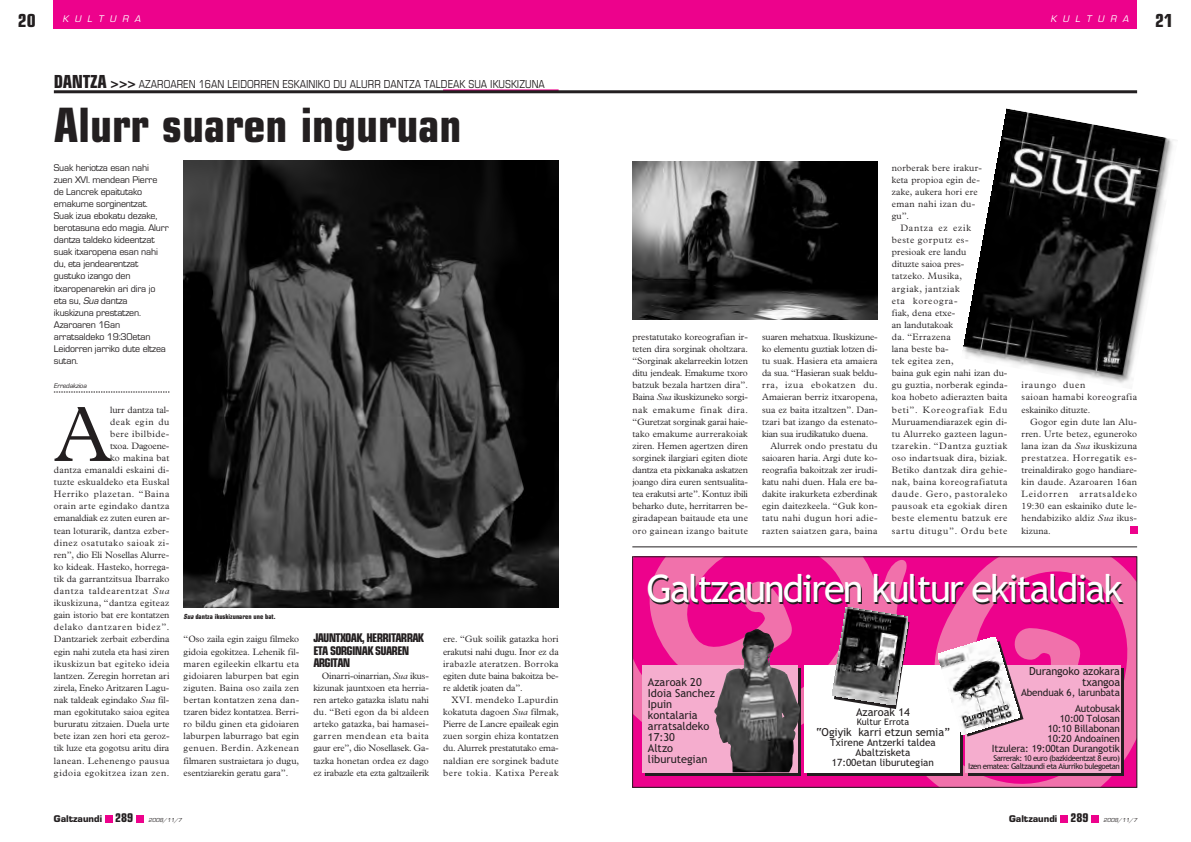
<style>
.page{position:relative;width:1191px;height:842px;background:#fff}
.page>*{position:absolute;margin:0;border:0;box-sizing:border-box;transform-origin:0 0}
.t1{font:300 79.1px "Plantin";color:#231f20}
.t2{font:700 condensed 47.4px "Eurostile";color:#231f20}
.t3{font:38.1px "Trebuchet MS";letter-spacing:-.05em;color:#fff}
.t4{font:700 condensed 18px "Eurostile";color:#231f20}
.t5{font:700 condensed 12px/12.1px "Eurostile";letter-spacing:-.06em;color:#231f20}
.t6{font:11px/11px "Trebuchet MS";color:#231f20}
.t7{font:condensed 11px "Eurostile";color:#231f20}
.t8{font:10px/12.1px "Eurostile";letter-spacing:-.02em;color:#231f20}
.t9{font:10px/10px "Trebuchet MS";letter-spacing:-.015em;color:#231f20;text-align:right}
.t10{font:italic 10px "Eurostile";color:#fff}
.t11{font:300 9.3px/12.1px "Plantin";letter-spacing:.025em;color:#231f20;text-align:justify}
.t12{font:300 9.3px/12.1px "Plantin";letter-spacing:.005em;color:#231f20;text-align:right}
.t13{font:300 9.3px/12.1px "Plantin";letter-spacing:.05em;color:#231f20}
.t14{font:700 9px "Eurostile";color:#231f20}
.t15{font:9px "Trebuchet MS";color:#231f20}
.t16{font:8px/8px "Trebuchet MS";letter-spacing:-.065em;color:#231f20;text-align:right}
.t17{font:700 condensed 7px "Eurostile";color:#231f20}
.t18{font:italic 7px "Eurostile";color:#231f20}
.t19{font:italic 6px "Eurostile";color:#231f20}
.s1{font-weight:700;font-size:18px}
.s2{font-weight:700;font-size:14px}
.s3{font-style:italic}
.s4{font-stretch:condensed;font-size:12px}
</style>
<div class="page">
<div style="left:1091px;top:815px;width:7px;height:7px;background:#ed028c"></div>
<div style="left:1060px;top:815px;width:7px;height:7px;background:#ed028c"></div>
<div style="left:632px;top:0;width:505px;height:28px;background:#ed028c"></div>
<div style="left:136px;top:815px;width:8px;height:7px;background:#ed028c"></div>
<div style="left:105px;top:815px;width:7px;height:7px;background:#ed028c"></div>
<div style="left:54px;top:0;width:694px;height:28px;background:#ed028c"></div>
<hr style="left:443px;top:89px;width:115px;height:3px;background:#ed028c">
<div style="left:1130px;top:526px;width:7px;height:8px;background:#ed028c"></div>
<svg style="left:54px;top:392px;width:115px;height:1px"></svg>
<hr style="left:54px;top:90px;width:1083px;height:3px;background:#231f20">
<img style="left:962px;top:108px;width:212px;height:275px">
<img style="left:184px;top:160px;width:374px;height:448px">
<svg style="left:634px;top:558px;width:218px;height:202px;background:#ee2997"></svg>
<svg style="left:852px;top:558px;width:283px;height:227px;background:#ee3199"></svg>
<div style="left:645px;top:669px;width:156px;height:107px;background:#231f20"></div>
<div style="left:807px;top:669px;width:156px;height:107px;background:#231f20"></div>
<div style="left:968px;top:669px;width:156px;height:107px;background:#231f20"></div>
<div style="left:642px;top:666px;width:156px;height:107px;background:#f5adce"></div>
<div style="left:804px;top:666px;width:156px;height:107px;background:#fff"></div>
<svg style="left:871px;top:612px;width:38px;height:97px"></svg>
<div style="left:965px;top:666px;width:156px;height:107px;background:#f5adce"></div>
<img style="left:714px;top:629px;width:86px;height:143px">
<svg style="left:961px;top:641px;width:62px;height:95px"></svg>
<img style="left:938px;top:637px;width:81px;height:97px">
<img style="left:832px;top:607px;width:76px;height:98px">
<div style="left:632px;top:556px;width:505px;height:231px;border:1px solid #231f20"></div>
<hr style="left:632px;top:547px;width:505px;height:1px;background:#231f20">
<img style="left:632px;top:162px;width:245px;height:158px">
<h3 class="t4" style="left:18px;top:10px;width:19px">20</h3>
<p class="t10" style="left:62px;top:13px;width:82px">KULTURA</p>
<p class="t7" style="left:54px;top:78px;width:492px"><span class="s1">DANTZA</span> <span class="s2">&gt;&gt;&gt;</span> AZAROAREN 16AN LEIDORREN ESKAINIKO DU ALURR DANTZA TALDEAK SUA IKUSKIZUNA</p>
<h2 class="t2" style="left:54px;top:96px;width:409px">Alurr suaren inguruan</h2>
<p class="t8" style="left:54px;top:161px;width:116px">Suak heriotza esan nahi zuen XVI. mendean Pierre de Lancrek epaitutako emakume sorginentzat.<br>Suak izua ebokatu dezake, berotasuna edo magia. Alurr dantza taldeko kideentzat suak itxaropena esan nahi du, eta jendearentzat gustuko izango den itxaropenarekin ari dira jo eta su, <span class="s3">Sua</span>dantza ikuskizuna prestatzen.<br>Azaroaren 16an arratsaldeko 19:30etan<br>Leidorren jarriko dute eltzea sutan.</p>
<p class="t18" style="left:54px;top:382px;width:36px">Erredakzioa</p>
<h1 class="t1" style="left:54px;top:407px;width:59px">A</h1>
<p class="t12" style="left:54px;top:404px;width:117px">lurr dantza tal-<br>deak egin du<br>bere ibilbide-<br>txoa. Dagoene-<br>ko makina bat<br>dantza emanaldi eskaini di&shy;tuzte eskualdeko eta Euskal<br>Herriko plazetan. “Baina orain arte egindako dantza emanaldiak ez zuten euren ar&shy;tean loturarik, dantza ezber&shy;dinez osatutako saioak zi&shy;ren”, dio Eli Nosellas Alurre&shy;ko kideak. Hasteko, horrega&shy;tik da garrantzitsua Ibarrako dantza taldearentzat <span class="s3">Sua </span>ikuskizuna, “dantza egiteaz gain istorio bat ere kontatzen delako dantzaren bidez”.<br>Dantzariek zerbait ezberdina egin nahi zutela eta hasi ziren ikuskizun bat egiteko ideia lantzen. Zeregin horretan ari zirela, Eneko Aritzaren Lagu&shy;nak taldeak egindako <span class="s3">Sua</span> fil&shy;man egokitutako saioa egitea bururatu zitzaien. Duela urte bete izan zen hori eta geroz&shy;tik luze eta gogotsu aritu dira lanean. Lehenengo pausua gidoia egokitzea izan zen.</p>
<p class="t17" style="left:184px;top:613px;width:93px"><span class="s3">Sua</span>dantza ikuskizunaren une bat.</p>
<p class="t11" style="left:184px;top:634px;width:117px">“Oso zaila egin zaigu filmeko gidoia egokitzea. Lehenik fil&shy;maren egileekin elkartu eta gidoiaren laburpen bat egin ziguten. Baina oso zaila zen bertan kontatzen zena dan&shy;tzaren bidez kontatzea. Berri&shy;ro bildu ginen eta gidoiaren laburpen laburrago bat egin genuen. Berdin. Azkenean filmaren sustraietara jo dugu, esentziarekin geratu gara”.</p>
<p class="t5" style="left:313px;top:632px;width:112px">JAUNTXOAK, HERRITARRAK<br>ETA SORGINAK SUAREN<br>ARGITAN</p>
<p class="t11" style="left:313px;top:670px;width:117px;text-indent:9px">Oinarri-oinarrian, <span class="s3">Sua</span> ikus&shy;kizunak jauntxoen eta herria&shy;ren arteko gatazka islatu nahi du. “Beti egon da bi aldeen arteko gatazka, bai hamasei&shy;garren mendean eta baita gaur ere”, dio Nosellasek. Ga&shy;tazka honetan ordea ez dago ez irabazle eta ezta galtzailerik</p>
<p class="t11" style="left:443px;top:634px;width:117px">ere. “Guk soilik gatazka hori erakutsi nahi dugu. Inor ez da irabazle ateratzen. Borroka egiten dute baina bakoitza be&shy;re aldetik joaten da”.</p>
<p class="t11" style="left:443px;top:695px;width:117px;text-indent:9px">XVI. mendeko Lapurdin kokatuta dagoen <span class="s3">Sua</span> filmak, Pierre de Lancre epaileak egin zuen sorgin ehiza kontatzen du. Alurrek prestatutako ema&shy;naldian ere sorginek badute bere tokia. Katixa Pereak</p>
<p class="t14" style="left:54px;top:813px;width:81px">Galtzaundi <span class="s4">289</span></p>
<p class="t19" style="left:148px;top:817px;width:36px">2008/ 11/7</p>
<p class="t10" style="left:1050px;top:13px;width:82px">KULTURA</p>
<h3 class="t4" style="left:1155px;top:10px;width:19px">21</h3>
<p class="t11" style="left:632px;top:332px;width:117px">prestatutako koreografian ir&shy;teten dira sorginak oholtzara. “Sorginak akelarreekin lotzen ditu jendeak. Emakume txoro batzuk bezala hartzen dira”.<br>Baina <span class="s3">Sua</span> ikuskizuneko sorgi&shy;nak emakume finak dira. “Guretzat sorginak garai haie&shy;tako emakume aurrerakoiak ziren. Hemen agertzen diren sorginek ilargiari egiten diote dantza eta pixkanaka askatzen joango dira euren sentsualita&shy;tea erakutsi arte”. Kontuz ibili beharko dute, herritarren be&shy;giradapean baitaude eta une oro gainean izango baitute</p>
<p class="t11" style="left:762px;top:332px;width:117px">suaren mehatxua. Ikuskizune&shy;ko elementu guztiak lotzen di&shy;tu suak. Hasiera eta amaiera da sua. “Hasieran suak beldu&shy;rra, izua ebokatzen du.<br>Amaieran berriz itxaropena, sua ez baita itzaltzen”. Dan&shy;tzari bat izango da estenato&shy;kian sua irudikatuko duena.</p>
<p class="t11" style="left:762px;top:440px;width:117px;text-indent:9px">Alurrek ondo prestatu du saioaren haria. Argi dute ko&shy;reografia bakoitzak zer irudi&shy;katu nahi duen. Hala ere ba&shy;dakite irakurketa ezberdinak egin daitezkeela. “Guk kon&shy;tatu nahi dugun hori adie&shy;razten saiatzen gara, baina</p>
<p class="t11" style="left:891px;top:162px;width:92px;text-align:left">norberak bere irakur&shy;keta propioa egin de&shy;zake, aukera hori ere eman nahi izan du&shy;gu”.</p>
<p class="t11" style="left:891px;top:223px;width:117px;text-align:left;text-indent:9px">Dantza ez ezik<br>beste gorputz es-<br>presioak ere landu<br>dituzte saioa pres-<br>tatzeko. Musika,<br>argiak, jantziak<br>eta koreogra-<br>fiak, dena etxe-<br>an landutakoak<br>da. “Errazena<br>lana beste ba-<br>tek egitea zen,<br>baina guk egin nahi izan du&shy;gu guztia, norberak eginda&shy;koa hobeto adierazten baita beti”. Koreografiak Edu<br>Muruamendiarazek egin di&shy;tu Alurreko gazteen lagun&shy;tzarekin. “Dantza guztiak oso indartsuak dira, biziak.<br>Betiko dantzak dira gehie&shy;nak, baina koreografiatuta daude. Gero, pastoraleko pausoak eta egokiak diren beste elementu batzuk ere sartu ditugu”. Ordu bete</p>
<p class="t13" style="left:1021px;top:380px;width:117px">iraungo duen<br>saioan hamabi koreografia eskainiko dituzte.</p>
<p class="t11" style="left:1021px;top:416px;width:117px;text-indent:9px">Gogor egin dute lan Alu&shy;rren. Urte betez, eguneroko lana izan da <span class="s3">Sua</span> ikuskizuna prestatzea. Horregatik es&shy;treinaldirako gogo handiare&shy;kin daude. Azaroaren 16an Leidorren arratsaldeko 19:30 ean eskainiko dute le&shy;hendabiziko aldiz <span class="s3">Sua</span> ikus&shy;kizuna.</p>
<h3 class="t3" style="left:646px;top:566px;width:478px">Galtzaundiren kultur ekitaldiak</h3>
<p class="t6" style="left:648px;top:677px;width:69px">Azaroak 20<br>Idoia Sanchez<br>Ipuin kontalaria arratsaldeko<br>17:30<br>Altzo liburutegian</p>
<p class="t6" style="left:856px;top:707px;width:55px">Azaroak 14</p>
<p class="t15" style="left:856px;top:717px;width:54px">Kultur Errota</p>
<p class="t6" style="left:816px;top:727px;width:136px">“Ogiyik karri etzun semia”</p>
<p class="t9" style="left:830px;top:738px;width:107px;text-align:center">Txirene Antzerki taldea<br>Abaltzisketa<br>17:00etan liburutegian</p>
<p class="t6" style="left:1029px;top:666px;width:92px;text-align:right">Durangoko azokara txangoa</p>
<p class="t9" style="left:1021px;top:685px;width:100px;line-height:15.7px">Abenduak 6, larunbata<br>Autobusak</p>
<p class="t9" style="left:992px;top:713px;width:130px">10:00 Tolosan<br>10:10 Billabonan<br>10:20 Andoainen<br>Itzulera: 19:00tan Durangotik</p>
<p class="t16" style="left:968px;top:754px;width:153px">Sarrerak: 10 euro (bazkideentzat 8 euro)<br>Izen ematea: Galtzaundi eta Aiurriko bulegoetan</p>
<p class="t14" style="left:1009px;top:813px;width:81px">Galtzaundi <span class="s4">289</span></p>
<p class="t19" style="left:1103px;top:817px;width:36px">2008/ 11/7</p>
</div>
